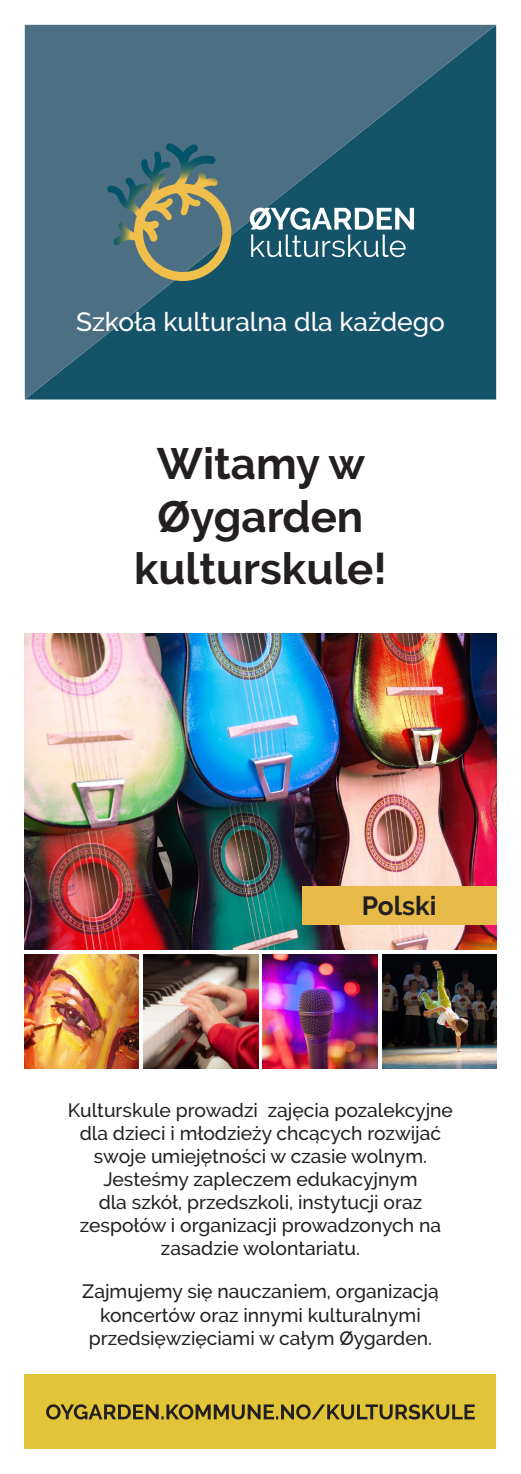
<style>
.page{position:relative;width:521px;height:1474px;background:#fff}
.page>*{position:absolute;margin:0;border:0;box-sizing:border-box;transform-origin:0 0}
.t1{font:700 43.75px "Raleway";color:#231f20}
.t2{font:500 26.25px "Raleway";color:#fff}
.t3{font:700 26.25px "Raleway";color:#231f20}
.t4{font:500 19.25px/23.1px "Raleway";color:#231f20;text-align:center}
</style>
<div class="page">
<svg style="left:25px;top:25px;width:471px;height:374px;background:#2f6075"></svg>
<div style="left:25px;top:1374px;width:471px;height:75px;background:#e1c437"></div>
<img style="left:25px;top:633px;width:471px;height:316px">
<div style="left:302px;top:885px;width:194px;height:39px;background:#e8ba49"></div>
<svg style="left:46px;top:1404px;width:429px;height:15px"></svg>
<img style="left:25px;top:954px;width:114px;height:114px">
<img style="left:144px;top:954px;width:114px;height:114px">
<img style="left:263px;top:954px;width:114px;height:114px">
<img style="left:382px;top:954px;width:114px;height:114px">
<svg style="left:107px;top:143px;width:124px;height:138px;background:#667c73"></svg>
<svg style="left:250px;top:208px;width:164px;height:49px"></svg>
<p class="t2" style="left:76px;top:306px;width:370px">Szkoła kulturalna dla każdego</p>
<p class="t1" style="left:157px;top:438px;width:210px">Witamy w</p>
<p class="t1" style="left:158px;top:491px;width:207px">Øygarden</p>
<p class="t1" style="left:134px;top:543px;width:254px">kulturskule!</p>
<p class="t3" style="left:362px;top:890px;width:76px">Polski</p>
<p class="t4" style="left:68px;top:1098px;width:386px">Kulturskule prowadzi zajęcia pozalekcyjne dla dzieci i młodzieży chcących rozwijać swoje umiejętności w czasie wolnym.<br>Jesteśmy zapleczem edukacyjnym<br>dla szkół, przedszkoli, instytucji oraz zespołów i organizacji prowadzonych na zasadzie wolontariatu.</p>
<p class="t4" style="left:82px;top:1279px;width:358px">Zajmujemy się nauczaniem, organizacją koncertów oraz innymi kulturalnymi przedsięwzięciami w całym Øygarden.</p>
</div>
